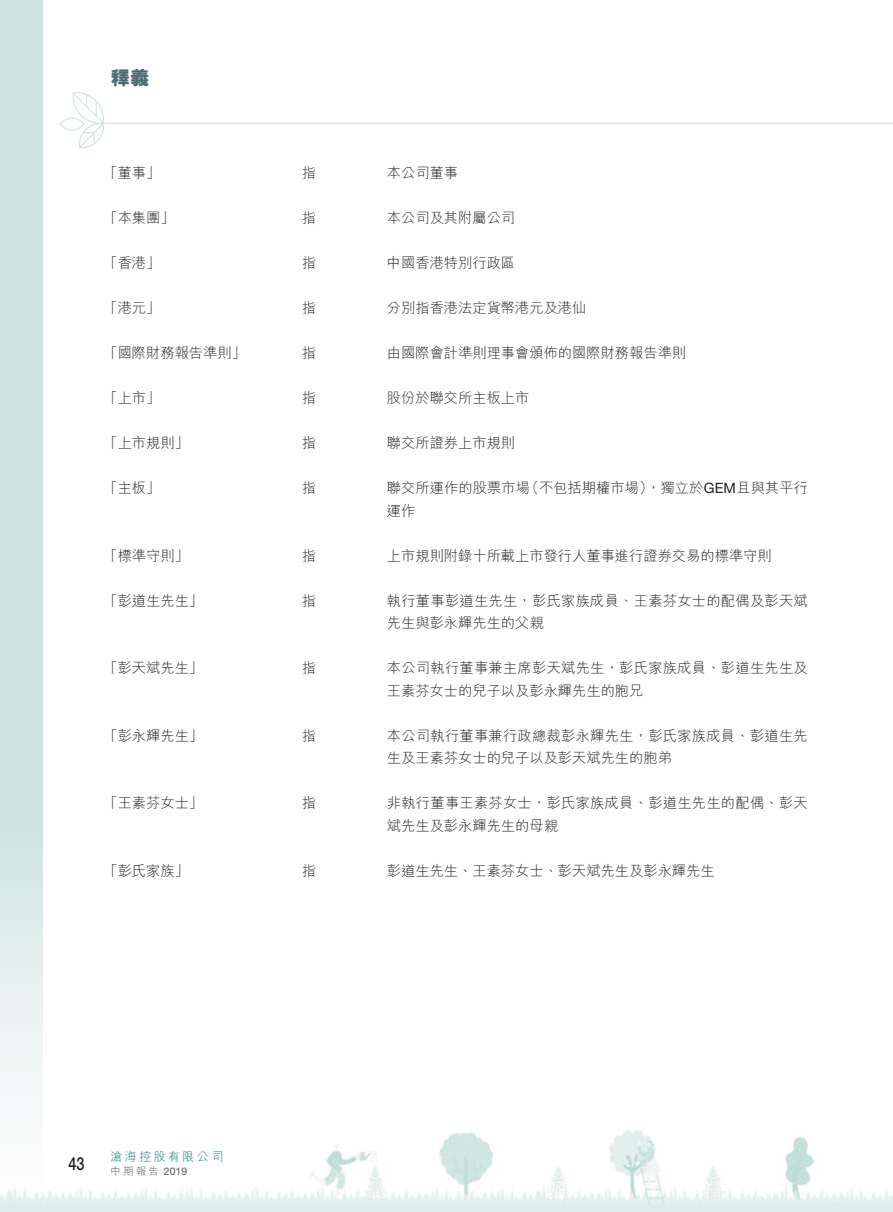
<style>
.page{position:relative;width:893px;height:1212px;background:#fff}
.page>*{position:absolute;margin:0;border:0;box-sizing:border-box;transform-origin:0 0}
.t1{font:800 19.5px "M Hei HK";color:#4b6a72}
.t2{font:500 18px "Helvetica Neue LT Std";color:#231f20;scale:.8 1}
.t3{font:300 14.25px "M Hei HK";color:#231f20}
.t4{font:300 14.25px "M Hei HK";letter-spacing:.02em;color:#231f20}
.t5{font:300 12px "M Hei HK";letter-spacing:.2em;color:#007f6e}
.t6{font:10.5px "Helvetica Neue LT Std";color:#57585a}
.t7{font:300 10.5px "M Hei HK";color:#57585a}
.s1{font-family:"Helvetica Neue LT Std";font-weight:400}
</style>
<div class="page">
<img style="left:43px;top:122px;width:850px;height:1090px">
<svg style="left:0;top:0;width:43px;height:1212px;background:#d6e8e5"></svg>
<hr style="left:102px;top:123px;width:791px;height:1px;background:#cee5e0">
<svg style="left:59px;top:92px;width:45px;height:56px"></svg>
<h1 class="t1" style="left:111px;top:68px;width:40px">釋義</h1>
<p class="t3" style="left:103px;top:166px;width:58px">「董事」</p>
<p class="t3" style="left:302px;top:166px;width:16px">指</p>
<p class="t3" style="left:387px;top:166px;width:73px">本公司董事</p>
<p class="t3" style="left:103px;top:211px;width:73px">「本集團」</p>
<p class="t3" style="left:302px;top:211px;width:16px">指</p>
<p class="t3" style="left:387px;top:211px;width:130px">本公司及其附屬公司</p>
<p class="t3" style="left:103px;top:256px;width:58px">「香港」</p>
<p class="t3" style="left:302px;top:256px;width:16px">指</p>
<p class="t3" style="left:387px;top:256px;width:130px">中國香港特別行政區</p>
<p class="t3" style="left:103px;top:301px;width:58px">「港元」</p>
<p class="t3" style="left:302px;top:301px;width:16px">指</p>
<p class="t3" style="left:387px;top:301px;width:201px">分別指香港法定貨幣港元及港仙</p>
<p class="t3" style="left:103px;top:346px;width:144px">「國際財務報告準則」</p>
<p class="t3" style="left:302px;top:346px;width:16px">指</p>
<p class="t3" style="left:387px;top:346px;width:301px">由國際會計準則理事會頒佈的國際財務報告準則</p>
<p class="t3" style="left:103px;top:391px;width:58px">「上市」</p>
<p class="t3" style="left:302px;top:391px;width:16px">指</p>
<p class="t3" style="left:387px;top:391px;width:144px">股份於聯交所主板上市</p>
<p class="t3" style="left:103px;top:436px;width:87px">「上市規則」</p>
<p class="t3" style="left:302px;top:436px;width:16px">指</p>
<p class="t3" style="left:387px;top:436px;width:130px">聯交所證券上市規則</p>
<p class="t3" style="left:103px;top:481px;width:58px">「主板」</p>
<p class="t3" style="left:302px;top:481px;width:16px">指</p>
<p class="t3" style="left:525px;top:481px;width:285px">（不包括期權市場，）獨立於<span class="s1">GEM</span>且與其平行</p>
<p class="t3" style="left:387px;top:481px;width:145px">聯交所運作的股票市場</p>
<p class="t3" style="left:103px;top:548px;width:87px">「標準守則」</p>
<p class="t3" style="left:302px;top:548px;width:16px">指</p>
<p class="t3" style="left:387px;top:503px;width:30px">運作</p>
<p class="t3" style="left:387px;top:548px;width:386px">上市規則附錄十所載上市發行人董事進行證券交易的標準守則</p>
<p class="t3" style="left:103px;top:593px;width:101px">「彭道生先生」</p>
<p class="t3" style="left:302px;top:593px;width:16px">指</p>
<p class="t4" style="left:387px;top:593px;width:422px">執行董事彭道生先生，彭氏家族成員、王素芬女士的配偶及彭天斌</p>
<p class="t3" style="left:103px;top:661px;width:101px">「彭天斌先生」</p>
<p class="t3" style="left:302px;top:661px;width:16px">指</p>
<p class="t3" style="left:387px;top:616px;width:158px">先生與彭永輝先生的父親</p>
<p class="t4" style="left:387px;top:661px;width:422px">本公司執行董事兼主席彭天斌先生，彭氏家族成員、彭道生先生及</p>
<p class="t3" style="left:103px;top:728px;width:101px">「彭永輝先生」</p>
<p class="t3" style="left:302px;top:728px;width:16px">指</p>
<p class="t3" style="left:387px;top:683px;width:258px">王素芬女士的兒子以及彭永輝先生的胞兄</p>
<p class="t4" style="left:387px;top:728px;width:422px">本公司執行董事兼行政總裁彭永輝先生，彭氏家族成員、彭道生先</p>
<p class="t3" style="left:103px;top:796px;width:101px">「王素芬女士」</p>
<p class="t3" style="left:302px;top:796px;width:16px">指</p>
<p class="t3" style="left:387px;top:751px;width:286px">生及王素芬女士的兒子以及彭天斌先生的胞弟</p>
<p class="t4" style="left:387px;top:796px;width:422px">非執行董事王素芬女士，彭氏家族成員、彭道生先生的配偶、彭天</p>
<p class="t3" style="left:103px;top:863px;width:87px">「彭氏家族」</p>
<p class="t3" style="left:302px;top:863px;width:16px">指</p>
<p class="t3" style="left:387px;top:818px;width:172px">斌先生及彭永輝先生的母親</p>
<p class="t3" style="left:387px;top:863px;width:329px">彭道生先生、王素芬女士、彭天斌先生及彭永輝先生</p>
<p class="t2" style="left:69px;top:1153px;width:22px">43</p>
<p class="t5" style="left:111px;top:1150px;width:114px">滄海控股有限公司</p>
<p class="t6" style="left:164px;top:1164px;width:25px">2019</p>
<p class="t7" style="left:111px;top:1165px;width:50px">中期報告</p>
</div>
